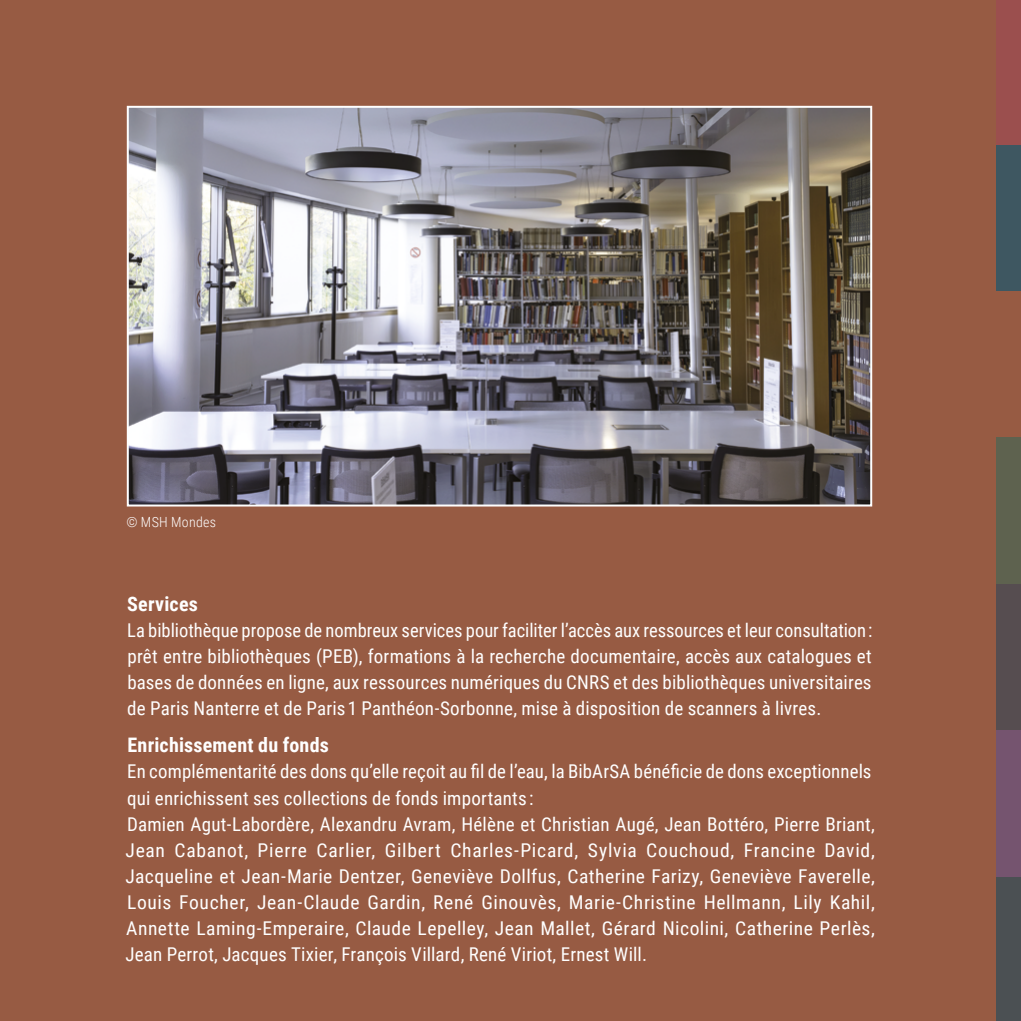
<style>
.page{position:relative;width:1021px;height:1021px;background:#fff}
.page>*{position:absolute;margin:0;border:0;box-sizing:border-box;transform-origin:0 0}
.t1{font:700 20px "Roboto Condensed";letter-spacing:.01em;color:#fff}
.t2{font:19px/26px "Roboto Condensed";letter-spacing:.015em;color:#fff;text-align:justify}
.t3{font:300 14px "Roboto Condensed";letter-spacing:.02em;color:#fff}
</style>
<div class="page">
<div style="left:0;top:0;width:1020px;height:1020px;background:#975b43"></div>
<img style="left:130px;top:109px;width:739px;height:394px">
<div style="left:127px;top:106px;width:745px;height:400px;border:2px solid #fff"></div>
<div style="left:996px;top:584px;width:24px;height:146px;background:#564d50"></div>
<div style="left:996px;top:876px;width:24px;height:144px;background:#4b5053"></div>
<div style="left:996px;top:145px;width:24px;height:146px;background:#3e5761"></div>
<div style="left:996px;top:0;width:24px;height:145px;background:#9b4f4e"></div>
<div style="left:996px;top:730px;width:24px;height:146px;background:#75546f"></div>
<div style="left:996px;top:437px;width:24px;height:147px;background:#5e624f"></div>
<p class="t3" style="left:126px;top:512px;width:91px">© MSH Mondes</p>
<p class="t1" style="left:127px;top:590px;width:72px">Services</p>
<p class="t2" style="left:127px;top:616px;width:746px">La bibliothèque propose de nombreux services pour faciliter l’accès aux ressources et leur consultation : prêt entre bibliothèques (PEB), formations à la recherche documentaire, accès aux catalogues et bases de données en ligne, aux ressources numériques du CNRS et des bibliothèques universitaires de Paris Nanterre et de Paris 1 Panthéon-Sorbonne, mise à disposition de scanners à livres.</p>
<p class="t1" style="left:127px;top:731px;width:203px">Enrichissement du fonds</p>
<p class="t2" style="left:125px;top:758px;width:751px;text-align:left">En complémentarité des dons qu’elle reçoit au fil de l’eau, la BibArSA bénéficie de dons exceptionnels qui enrichissent ses collections de fonds importants :<br>Damien Agut-Labordère, Alexandru Avram, Hélène et Christian Augé, Jean Bottéro, Pierre Briant, Jean Cabanot, Pierre Carlier, Gilbert Charles-Picard, Sylvia Couchoud, Francine David, Jacqueline et Jean-Marie Dentzer, Geneviève Dollfus, Catherine Farizy, Geneviève Faverelle, Louis Foucher, Jean-Claude Gardin, René Ginouvès, Marie-Christine Hellmann, Lily Kahil, Annette Laming-Emperaire, Claude Lepelley, Jean Mallet, Gérard Nicolini, Catherine Perlès, Jean Perrot, Jacques Tixier, François Villard, René Viriot, Ernest Will.</p>
</div>
